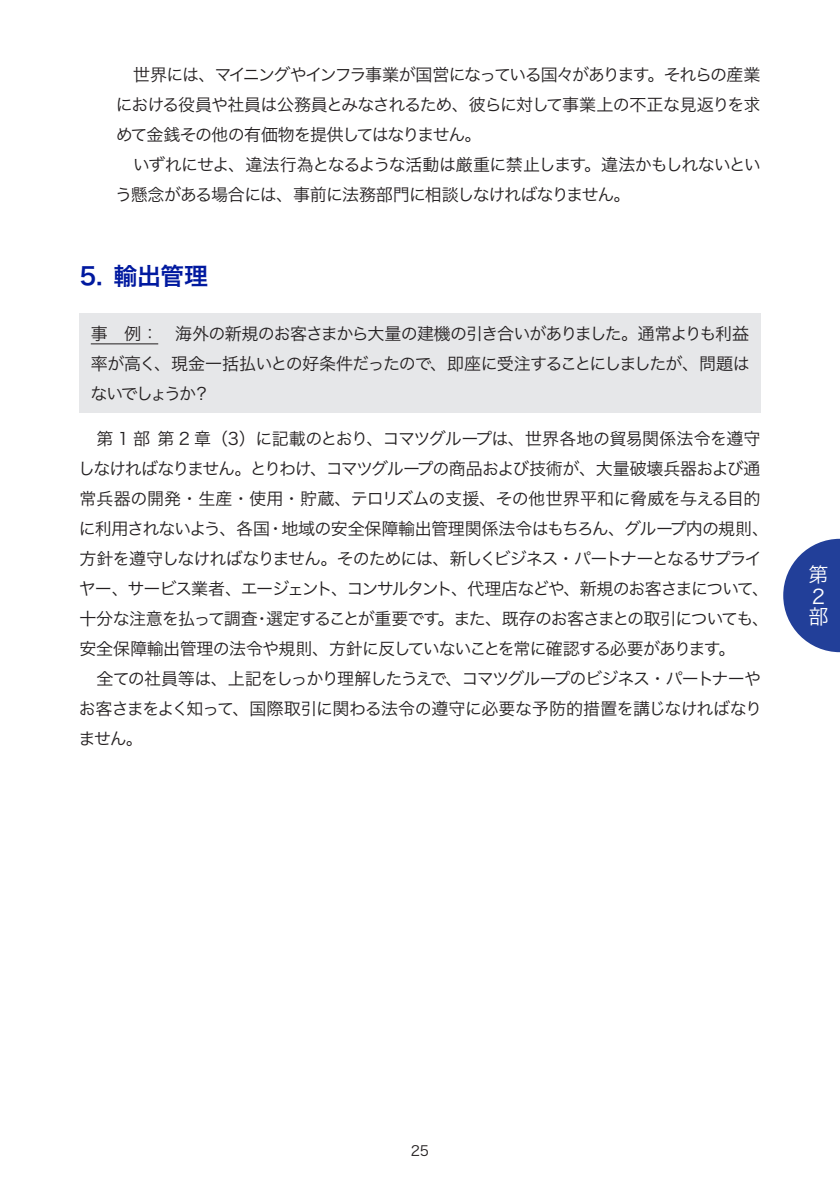
<style>
.page{position:relative;width:840px;height:1191px;background:#fff}
.page>*{position:absolute;margin:0;border:0;box-sizing:border-box;transform-origin:0 0}
.t1{font:24px "Hira Kaku Pro W6";color:#00199f}
.t2{font:20px/20.6px "Hira Kaku Pro W3";color:#fff}
.t3{font:17px/30px "Hira Kaku Pro W3";letter-spacing:-.06em;color:#231f20}
.t4{font:14px "Hira Kaku Pro W3";color:#231f20}
</style>
<div class="page">
<svg style="left:783px;top:539px;width:56px;height:113px"></svg>
<div style="left:79px;top:313px;width:681px;height:100px;background:#e6e7e9"></div>
<hr style="left:91px;top:343px;width:67px;height:1px;background:#231f20">
<p class="t3" style="left:115px;top:58px;width:647px">　世界には、マイニングやインフラ事業が国営になっている国々があります。それらの産業における役員や社員は公務員とみなされるため、彼らに対して事業上の不正な見返りを求めて金銭その他の有価物を提供してはなりません。<br>　いずれにせよ、違法行為となるような活動は厳重に禁止します。違法かもしれないという懸念がある場合には、事前に法務部門に相談しなければなりません。</p>
<h1 class="t1" style="left:79px;top:254px;width:130px">5. 輸出管理</h1>
<p class="t3" style="left:90px;top:317px;width:660px;text-align:justify">事　例：　海外の新規のお客さまから大量の建機の引き合いがありました。通常よりも利益率が高く、現金一括払いとの好条件だったので、即座に受注することにしましたが、問題はないでしょうか？</p>
<p class="t3" style="left:78px;top:423px;width:692px">　第 1 部 第 2 章（3）に記載のとおり、コマツグループは、世界各地の貿易関係法令を遵守しなければなりません。とりわけ、コマツグループの商品および技術が、大量破壊兵器および通常兵器の開発・生産・使用・貯蔵、テロリズムの支援、その他世界平和に脅威を与える目的に利用されないよう、各国・地域の安全保障輸出管理関係法令はもちろん、グループ内の規則、方針を遵守しなければなりません。そのためには、新しくビジネス・パートナーとなるサプライヤー、サービス業者、エージェント、コンサルタント、代理店などや、新規のお客さまについて、十分な注意を払って調査・選定することが重要です。また、既存のお客さまとの取引についても、安全保障輸出管理の法令や規則、方針に反していないことを常に確認する必要があります。<br>　全ての社員等は、上記をしっかり理解したうえで、コマツグループのビジネス・パートナーやお客さまをよく知って、国際取引に関わる法令の遵守に必要な予防的措置を講じなければなりません。</p>
<p class="t2" style="left:808px;top:563px;width:21px">第<br>２部</p>
<p class="t4" style="left:410px;top:1138px;width:20px">25</p>
</div>
